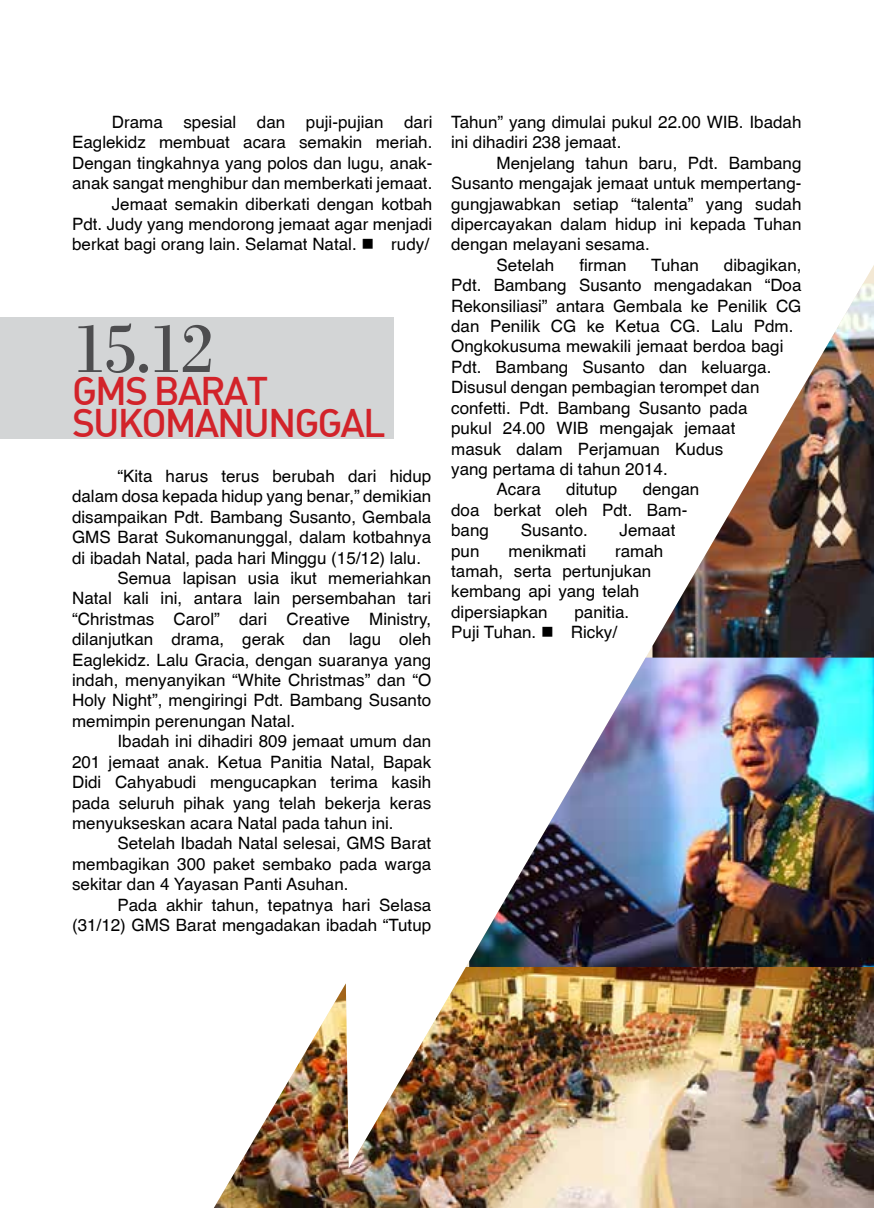
<style>
.page{position:relative;width:874px;height:1208px;background:#fff}
.page>*{position:absolute;margin:0;border:0;box-sizing:border-box;transform-origin:0 0}
.t1{font:73.2px "Bodoni";color:#4d4d4f}
.t2{font:500 39.2px/32px "DIN Alternate";letter-spacing:-.05em;color:#d2232a}
.t3{font:17px/20.4px "Helvetica";color:#000}
</style>
<div class="page">
<div style="left:0;top:317px;width:393px;height:122px;background:#d3d5d6"></div>
<img style="left:652px;top:283px;width:221px;height:374px">
<img style="left:469px;top:657px;width:404px;height:310px">
<img style="left:214px;top:967px;width:659px;height:241px">
<p class="t3" style="left:72px;top:111px;width:361px;text-align:right">Drama spesial dan puji-pujian dari Eaglekidz membuat acara semakin meriah.<br>Dengan tingkahnya yang polos dan lugu, anak&shy;anak sangat menghibur dan memberkati jemaat.<br>Jemaat semakin diberkati dengan kotbah<br>Pdt. Judy yang mendorong jemaat agar menjadi berkat bagi orang lain. Selamat Natal. ■ rudy/</p>
<h1 class="t1" style="left:72px;top:305px;width:144px">15.12</h1>
<h2 class="t2" style="left:72px;top:374px;width:315px">GMS BARAT<br>SUKOMANUNGGAL</h2>
<p class="t3" style="left:117px;top:465px;width:315px">“Kita harus terus berubah dari hidup</p>
<p class="t3" style="left:72px;top:486px;width:360px">dalam dosa kepada hidup yang benar,” demikian</p>
<p class="t3" style="left:72px;top:506px;width:360px">disampaikan Pdt. Bambang Susanto, Gembala</p>
<p class="t3" style="left:72px;top:526px;width:360px">GMS Barat Sukomanunggal, dalam kotbahnya</p>
<p class="t3" style="left:72px;top:547px;width:350px">di ibadah Natal, pada hari Minggu (15/12) lalu.</p>
<p class="t3" style="left:117px;top:567px;width:315px">Semua lapisan usia ikut memeriahkan</p>
<p class="t3" style="left:72px;top:588px;width:360px">Natal kali ini, antara lain persembahan tari</p>
<p class="t3" style="left:72px;top:608px;width:360px">“Christmas Carol” dari Creative Ministry,</p>
<p class="t3" style="left:72px;top:628px;width:360px">dilanjutkan drama, gerak dan lagu oleh</p>
<p class="t3" style="left:72px;top:649px;width:360px">Eaglekidz. Lalu Gracia, dengan suaranya yang</p>
<p class="t3" style="left:72px;top:669px;width:360px">indah, menyanyikan “White Christmas” dan “O</p>
<p class="t3" style="left:72px;top:690px;width:360px">Holy Night”, mengiringi Pdt. Bambang Susanto</p>
<p class="t3" style="left:72px;top:710px;width:224px">memimpin perenungan Natal.</p>
<p class="t3" style="left:117px;top:730px;width:315px">Ibadah ini dihadiri 809 jemaat umum dan</p>
<p class="t3" style="left:72px;top:751px;width:360px">201 jemaat anak. Ketua Panitia Natal, Bapak</p>
<p class="t3" style="left:72px;top:771px;width:360px">Didi Cahyabudi mengucapkan terima kasih</p>
<p class="t3" style="left:72px;top:792px;width:360px">pada seluruh pihak yang telah bekerja keras</p>
<p class="t3" style="left:72px;top:812px;width:323px">menyukseskan acara Natal pada tahun ini.</p>
<p class="t3" style="left:117px;top:832px;width:315px">Setelah Ibadah Natal selesai, GMS Barat</p>
<p class="t3" style="left:72px;top:853px;width:360px">membagikan 300 paket sembako pada warga</p>
<p class="t3" style="left:72px;top:873px;width:278px">sekitar dan 4 Yayasan Panti Asuhan.</p>
<p class="t3" style="left:117px;top:894px;width:315px">Pada akhir tahun, tepatnya hari Selasa</p>
<p class="t3" style="left:72px;top:914px;width:360px">(31/12) GMS Barat mengadakan ibadah “Tutup</p>
<p class="t3" style="left:451px;top:111px;width:351px">Tahun” yang dimulai pukul 22.00 WIB. Ibadah ini dihadiri 238 jemaat.</p>
<p class="t3" style="left:496px;top:152px;width:306px">Menjelang tahun baru, Pdt. Bambang</p>
<p class="t3" style="left:451px;top:173px;width:351px">Susanto mengajak jemaat untuk mempertang-</p>
<p class="t3" style="left:451px;top:193px;width:351px">gungjawabkan setiap “talenta” yang sudah</p>
<p class="t3" style="left:451px;top:213px;width:351px">dipercayakan dalam hidup ini kepada Tuhan</p>
<p class="t3" style="left:451px;top:234px;width:200px">dengan melayani sesama.</p>
<p class="t3" style="left:496px;top:254px;width:59px">Setelah</p>
<p class="t3" style="left:579px;top:254px;width:49px">firman</p>
<p class="t3" style="left:651px;top:254px;width:49px">Tuhan</p>
<p class="t3" style="left:723px;top:254px;width:79px">dibagikan,</p>
<p class="t3" style="left:451px;top:275px;width:351px">Pdt. Bambang Susanto mengadakan “Doa</p>
<p class="t3" style="left:451px;top:295px;width:351px">Rekonsiliasi” antara Gembala ke Penilik CG</p>
<p class="t3" style="left:451px;top:315px;width:343px">dan Penilik CG ke Ketua CG. Lalu Pdm.</p>
<p class="t3" style="left:451px;top:336px;width:333px">Ongkokusuma mewakili jemaat berdoa bagi</p>
<p class="t3" style="left:451px;top:356px;width:321px">Pdt. Bambang Susanto dan keluarga.</p>
<p class="t3" style="left:451px;top:377px;width:309px">Disusul dengan pembagian terompet dan</p>
<p class="t3" style="left:451px;top:397px;width:297px">confetti. Pdt. Bambang Susanto pada</p>
<p class="t3" style="left:451px;top:417px;width:285px">pukul 24.00 WIB mengajak jemaat</p>
<p class="t3" style="left:451px;top:438px;width:273px">masuk dalam Perjamuan Kudus</p>
<p class="t3" style="left:451px;top:458px;width:218px">yang pertama di tahun 2014.</p>
<p class="t3" style="left:496px;top:479px;width:46px">Acara</p>
<p class="t3" style="left:566px;top:479px;width:53px">ditutup</p>
<p class="t3" style="left:451px;top:479px;width:249px;text-indent:191px">dengan doa berkat oleh Pdt. Bam&shy;bang</p>
<p class="t3" style="left:520px;top:519px;width:69px">Susanto.</p>
<p class="t3" style="left:619px;top:519px;width:57px">Jemaat</p>
<p class="t3" style="left:451px;top:540px;width:213px;text-indent:164px">ramah tamah, serta pertunjukan kembang api yang telah dipersiapkan</p>
<p class="t3" style="left:451px;top:540px;width:30px">pun</p>
<p class="t3" style="left:508px;top:540px;width:79px">menikmati</p>
<p class="t3" style="left:451px;top:601px;width:179px;text-indent:123px">panitia.<br>Puji Tuhan. ■ Ricky/</p>
</div>
